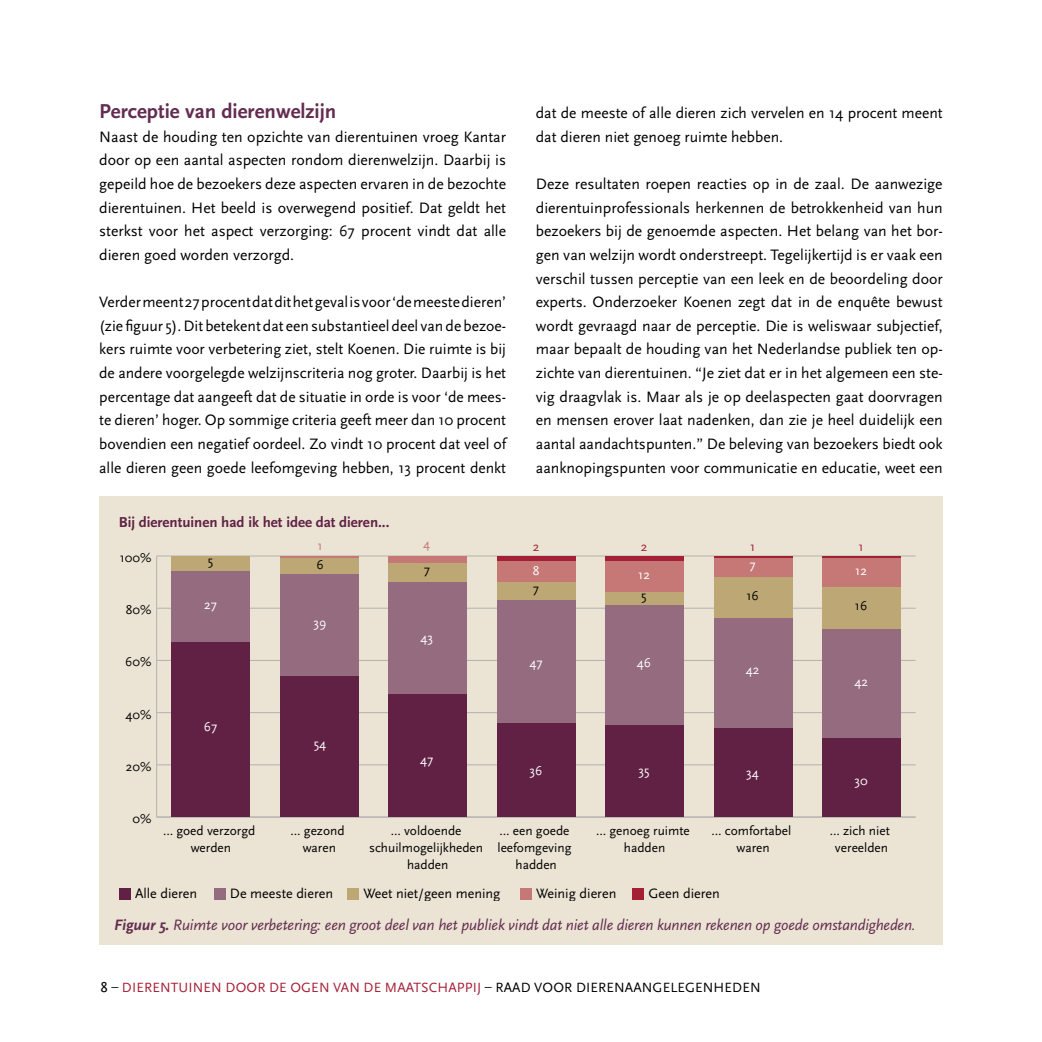
<style>
.page{position:relative;width:1042px;height:1042px;background:#fff}
.page>*{position:absolute;margin:0;border:0;box-sizing:border-box;transform-origin:0 0}
.H3_Alineakop{font:700 21px "Scala Sans Pro";color:#632c50}
.P-Platte_tekst{font:15.75px/23.6px "Scala Sans Pro";color:#000;text-align:justify}
.t1{font:italic 15.75px "Scala Sans Pro";letter-spacing:-.01em;color:#632c50}
.t2{font:15.05px "Scala Sans Pro Bold 6";color:#602145}
.t3{font:14.17px "Scala Sans Pro Regular 6";color:#000}
.t4{font:14px "Scala Sans Pro";letter-spacing:.01em;color:#a42035}
.t5{font:13.3px/17.2px "Scala Sans Pro Regular 6";color:#000;text-align:center}
.t6{font:13.3px "Scala Sans Pro Regular 6";color:#fff}
.t7{font:13.3px "Scala Sans Pro Regular 6";color:#a42135}
.t8{font:13.3px "Scala Sans Pro Regular 6";color:#c67876}
.s1{font-weight:700}
.s2{font-size:14.88px;color:#000}
.s3{color:#000}
</style>
<div class="page">
<div style="left:99px;top:496px;width:844px;height:449px;background:#ebe3d3"></div>
<div style="left:119px;top:888px;width:12px;height:12px;background:#602145"></div>
<div style="left:214px;top:888px;width:11px;height:12px;background:#956b80"></div>
<div style="left:347px;top:888px;width:12px;height:12px;background:#bda875"></div>
<div style="left:520px;top:888px;width:12px;height:12px;background:#c67876"></div>
<div style="left:632px;top:888px;width:12px;height:12px;background:#a42135"></div>
<hr style="left:156px;top:556px;width:1px;height:261px;background:#b3b2b2">
<hr style="left:157px;top:816px;width:759px;height:1px;background:#b3b2b2">
<hr style="left:157px;top:764px;width:759px;height:1px;background:#b3b2b2">
<hr style="left:157px;top:712px;width:759px;height:1px;background:#b3b2b2">
<hr style="left:157px;top:660px;width:759px;height:1px;background:#b3b2b2">
<hr style="left:157px;top:608px;width:759px;height:1px;background:#b3b2b2">
<hr style="left:157px;top:555px;width:759px;height:1px;background:#b3b2b2">
<div style="left:497px;top:556px;width:78px;height:5px;background:#a42135"></div>
<div style="left:605px;top:556px;width:79px;height:5px;background:#a42135"></div>
<hr style="left:714px;top:556px;width:78px;height:2px;background:#a42135">
<hr style="left:822px;top:556px;width:78px;height:2px;background:#a42135">
<hr style="left:280px;top:556px;width:78px;height:2px;background:#c67876">
<div style="left:389px;top:556px;width:78px;height:8px;background:#c67876"></div>
<div style="left:497px;top:561px;width:78px;height:21px;background:#c67876"></div>
<div style="left:605px;top:561px;width:79px;height:31px;background:#c67876"></div>
<div style="left:714px;top:558px;width:78px;height:19px;background:#c67876"></div>
<div style="left:822px;top:558px;width:78px;height:29px;background:#c67876"></div>
<div style="left:172px;top:556px;width:78px;height:16px;background:#bda875"></div>
<div style="left:280px;top:558px;width:78px;height:16px;background:#bda875"></div>
<div style="left:389px;top:564px;width:78px;height:18px;background:#bda875"></div>
<div style="left:497px;top:582px;width:78px;height:18px;background:#bda875"></div>
<div style="left:605px;top:592px;width:79px;height:13px;background:#bda875"></div>
<div style="left:714px;top:577px;width:78px;height:41px;background:#bda875"></div>
<div style="left:822px;top:587px;width:78px;height:42px;background:#bda875"></div>
<div style="left:172px;top:572px;width:78px;height:70px;background:#956b80"></div>
<div style="left:280px;top:574px;width:78px;height:102px;background:#956b80"></div>
<div style="left:389px;top:582px;width:78px;height:112px;background:#956b80"></div>
<div style="left:497px;top:600px;width:78px;height:123px;background:#956b80"></div>
<div style="left:605px;top:605px;width:79px;height:121px;background:#956b80"></div>
<div style="left:714px;top:618px;width:78px;height:110px;background:#956b80"></div>
<div style="left:822px;top:629px;width:78px;height:110px;background:#956b80"></div>
<div style="left:172px;top:642px;width:78px;height:175px;background:#602145"></div>
<div style="left:280px;top:676px;width:78px;height:141px;background:#602145"></div>
<div style="left:389px;top:694px;width:78px;height:123px;background:#602145"></div>
<div style="left:497px;top:723px;width:78px;height:94px;background:#602145"></div>
<div style="left:605px;top:726px;width:79px;height:91px;background:#602145"></div>
<div style="left:714px;top:728px;width:78px;height:89px;background:#602145"></div>
<div style="left:822px;top:739px;width:78px;height:78px;background:#602145"></div>
<p class="H3_Alineakop" style="left:99px;top:97px;width:239px">Perceptie van dierenwelzijn</p>
<p class="P-Platte_tekst" style="left:99px;top:124px;width:408px">Naast de houding ten opzichte van dierentuinen vroeg Kantar door op een aantal aspecten rondom dierenwelzijn. Daarbij is gepeild hoe de bezoekers deze aspecten ervaren in de bezochte dierentuinen. Het beeld is overwegend positief. Dat geldt het sterkst voor het aspect verzorging: 67 procent vindt dat alle dieren goed worden verzorgd.</p>
<p class="P-Platte_tekst" style="left:99px;top:289px;width:408px">Verder meent 27 procent dat dit het geval is voor ‘de meeste dieren’ (zie figuur 5). Dit betekent dat een substantieel deel van de bezoe&shy;kers ruimte voor verbetering ziet, stelt Koenen. Die ruimte is bij de andere voorgelegde welzijnscriteria nog groter. Daarbij is het percentage dat aangeeft dat de situatie in orde is voor ‘de mees&shy;te dieren’ hoger. Op sommige criteria geeft meer dan 10 procent bovendien een negatief oordeel. Zo vindt 10 procent dat veel of alle dieren geen goede leefomgeving hebben, 13 procent denkt</p>
<p class="t2" style="left:119px;top:514px;width:272px">Bij dierentuinen had ik het idee dat dieren...</p>
<p class="t5" style="left:120px;top:548px;width:33px">100%</p>
<p class="t5" style="left:126px;top:600px;width:27px">80%</p>
<p class="t5" style="left:125px;top:653px;width:28px">60%</p>
<p class="t5" style="left:126px;top:705px;width:27px">40%</p>
<p class="t5" style="left:126px;top:757px;width:27px">20%</p>
<p class="t5" style="left:208px;top:552px;width:7px">5</p>
<p class="t6" style="left:204px;top:596px;width:14px">27</p>
<p class="t6" style="left:204px;top:717px;width:15px">67</p>
<p class="t8" style="left:317px;top:537px;width:7px">1</p>
<p class="t5" style="left:316px;top:555px;width:9px">6</p>
<p class="t6" style="left:313px;top:614px;width:14px">39</p>
<p class="t6" style="left:314px;top:735px;width:14px">54</p>
<p class="t8" style="left:423px;top:535px;width:9px">4</p>
<p class="t5" style="left:424px;top:561px;width:8px">7</p>
<p class="t6" style="left:420px;top:628px;width:14px">43</p>
<p class="t6" style="left:420px;top:751px;width:15px">47</p>
<p class="P-Platte_tekst" style="left:536px;top:100px;width:408px">dat de meeste of alle dieren zich vervelen en 14 procent meent dat dieren niet genoeg ruimte hebben.</p>
<p class="P-Platte_tekst" style="left:536px;top:171px;width:408px">Deze resultaten roepen reacties op in de zaal. De aanwezige dierentuinprofessionals herkennen de betrokkenheid van hun bezoekers bij de genoemde aspecten. Het belang van het bor&shy;gen van welzijn wordt onderstreept. Tegelijkertijd is er vaak een verschil tussen perceptie van een leek en de beoordeling door experts. Onderzoeker Koenen zegt dat in de enquête bewust wordt gevraagd naar de perceptie. Die is weliswaar subjectief, maar bepaalt de houding van het Nederlandse publiek ten op&shy;zichte van dierentuinen. “Je ziet dat er in het algemeen een ste&shy;vig draagvlak is. Maar als je op deelaspecten gaat doorvragen en mensen erover laat nadenken, dan zie je heel duidelijk een aantal aandachtspunten.” De beleving van bezoekers biedt ook aanknopingspunten voor communicatie en educatie, weet een</p>
<p class="t7" style="left:533px;top:537px;width:8px">2</p>
<p class="t7" style="left:641px;top:537px;width:8px">2</p>
<p class="t7" style="left:750px;top:537px;width:7px">1</p>
<p class="t7" style="left:858px;top:537px;width:7px">1</p>
<p class="t6" style="left:533px;top:561px;width:8px">8</p>
<p class="t6" style="left:638px;top:565px;width:13px">12</p>
<p class="t6" style="left:749px;top:556px;width:8px">7</p>
<p class="t6" style="left:855px;top:562px;width:13px">12</p>
<p class="t5" style="left:533px;top:579px;width:8px">7</p>
<p class="t5" style="left:641px;top:587px;width:7px">5</p>
<p class="t5" style="left:746px;top:586px;width:14px">16</p>
<p class="t5" style="left:855px;top:596px;width:14px">16</p>
<p class="t6" style="left:529px;top:654px;width:15px">47</p>
<p class="t6" style="left:637px;top:654px;width:16px">46</p>
<p class="t6" style="left:746px;top:661px;width:15px">42</p>
<p class="t6" style="left:854px;top:673px;width:15px">42</p>
<p class="t6" style="left:529px;top:762px;width:14px">36</p>
<p class="t6" style="left:638px;top:762px;width:13px">35</p>
<p class="t6" style="left:746px;top:763px;width:14px">34</p>
<p class="t6" style="left:854px;top:771px;width:15px">30</p>
<p class="t5" style="left:133px;top:809px;width:20px">0%</p>
<p class="t5" style="left:163px;top:821px;width:94px">… goed verzorgd werden</p>
<p class="t5" style="left:291px;top:821px;width:55px">… gezond waren</p>
<p class="t5" style="left:369px;top:821px;width:115px">… voldoende schuilmogelijkheden hadden</p>
<p class="t5" style="left:497px;top:821px;width:76px">… een goede leefomgeving hadden</p>
<p class="t5" style="left:596px;top:821px;width:95px">… genoeg ruimte hadden</p>
<p class="t5" style="left:711px;top:821px;width:81px">… comfortabel waren</p>
<p class="t5" style="left:830px;top:821px;width:62px">… zich niet vereelden</p>
<p class="t3" style="left:135px;top:883px;width:64px">Alle dieren</p>
<p class="t3" style="left:230px;top:883px;width:105px">De meeste dieren</p>
<p class="t3" style="left:363px;top:883px;width:139px">Weet niet/geen mening</p>
<p class="t3" style="left:536px;top:883px;width:82px">Weinig dieren</p>
<p class="t3" style="left:648px;top:883px;width:73px">Geen dieren</p>
<p class="t1" style="left:114px;top:914px;width:803px"><span class="s1">Figuur 5.</span> Ruimte voor verbetering: een groot deel van het publiek vindt dat niet alle dieren kunnen rekenen op goede omstandigheden.</p>
<p class="t4" style="left:100px;top:978px;width:662px"><span class="s2">8</span> <span class="s3">–</span> DIERENTUINEN DOOR DE OGEN VAN DE MAATSCHAPPIJ <span class="s3">– RAAD VOOR DIERENAANGELEGENHEDEN</span></p>
</div>
